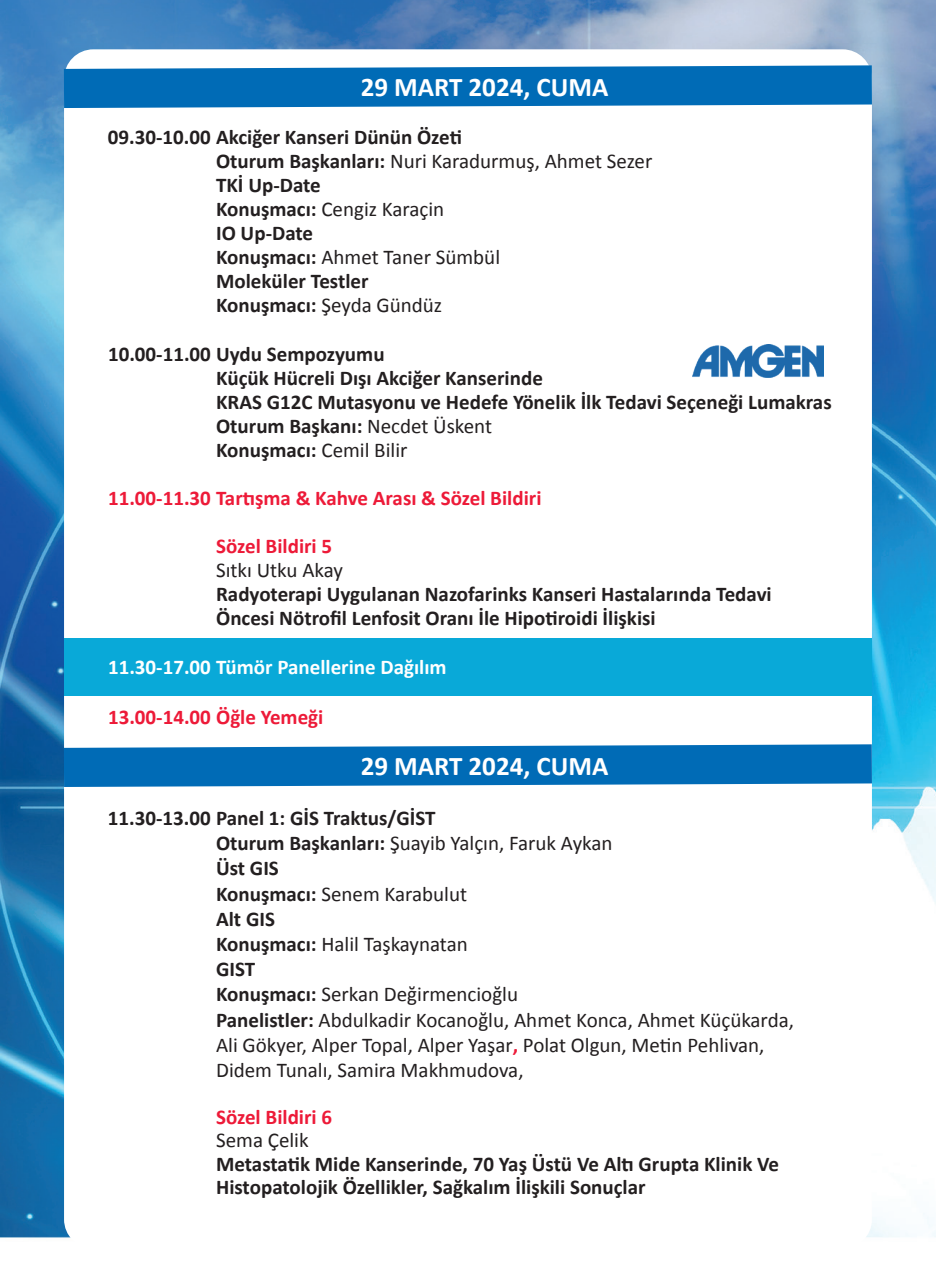
<style>
.page{position:relative;width:936px;height:1276px;background:#fff}
.page>*{position:absolute;margin:0;border:0;box-sizing:border-box;transform-origin:0 0}
.t1{font:700 27px "Calibri";color:#fff}
.t2{font:700 21px/24px "Calibri";color:#231f20}
.t3{font:21px/25.2px "Calibri";color:#231f20}
.t4{font:700 21px "Calibri";color:#ed1a38}
.t5{font:700 21px "Calibri";color:#fff}
.s1{font-weight:400}
.s2{font-weight:700}
.s3{font-weight:700;color:#ed1a38}
</style>
<div class="page">
<img style="left:0;top:0;width:1px;height:1238px">
<img style="left:1px;top:0;width:934px;height:1238px">
<div style="left:64px;top:49px;width:807px;height:1199px;background:#fff;border-radius:29px"></div>
<svg style="left:64px;top:65px;width:807px;height:43px;background:#1678bc"></svg>
<svg style="left:64px;top:744px;width:807px;height:43px;background:#1678bc"></svg>
<img style="left:692px;top:344px;width:131px;height:34px">
<div style="left:64px;top:638px;width:808px;height:57px;background:#09a9d8"></div>
<p class="t1" style="left:361px;top:70px;width:249px">29 MART 2024, CUMA</p>
<p class="t2" style="left:216px;top:125px;width:438px;text-indent:-108px">09.30-10.00 Akciğer Kanseri Dünün Özeti<br>Oturum Başkanları: <span class="s1">Nuri Karadurmuş, Ahmet Sezer<br></span>TKİ Up-Date<br>Konuşmacı: <span class="s1">Cengiz Karaçin<br></span>IO Up-Date<br>Konuşmacı: <span class="s1">Ahmet Taner Sümbül<br></span>Moleküler Testler<br>Konuşmacı: <span class="s1">Şeyda Gündüz</span></p>
<p class="t2" style="left:216px;top:341px;width:617px;text-indent:-108px">10.00-11.00 Uydu Sempozyumu<br>Küçük Hücreli Dışı Akciğer Kanserinde<br>KRAS G12C Mutasyonu ve Hedefe Yönelik İlk Tedavi Seçeneği Lumakras Oturum Başkanı: <span class="s1">Necdet Üskent<br></span>Konuşmacı: <span class="s1">Cemil Bilir</span></p>
<p class="t4" style="left:108px;top:484px;width:435px">11.00-11.30 Tartışma &amp; Kahve Arası &amp; Sözel Bildiri</p>
<p class="t4" style="left:216px;top:532px;width:118px">Sözel Bildiri 5</p>
<p class="t3" style="left:216px;top:557px;width:128px">Sıtkı Utku Akay</p>
<p class="t2" style="left:216px;top:581px;width:557px">Radyoterapi Uygulanan Nazofarinks Kanseri Hastalarında Tedavi<br>Öncesi Nötrofil Lenfosit Oranı İle Hipotiroidi İlişkisi</p>
<p class="t5" style="left:108px;top:653px;width:340px">11.30-17.00 Tümör Panellerine Dağılım</p>
<p class="t4" style="left:108px;top:704px;width:217px">13.00-14.00 Öğle Yemeği</p>
<p class="t1" style="left:361px;top:748px;width:249px">29 MART 2024, CUMA</p>
<p class="t3" style="left:216px;top:805px;width:579px;text-indent:-108px"><span class="s2">11.30-13.00 Panel 1: GİS Traktus/GİST<br>Oturum Başkanları:</span> Şuayib Yalçın, Faruk Aykan<br><span class="s2">Üst GIS<br>Konuşmacı:</span> Senem Karabulut<br><span class="s2">Alt GIS<br>Konuşmacı:</span> Halil Taşkaynatan<br><span class="s2">GIST<br>Konuşmacı:</span> Serkan Değirmencioğlu<br><span class="s2">Panelistler:</span> Abdulkadir Kocanoğlu, Ahmet Konca, Ahmet Küçükarda, Ali Gökyer, Alper Topal, Alper Yaşar<span class="s3">,</span> Polat Olgun, Metin Pehlivan, Didem Tunalı, Samira Makhmudova,</p>
<p class="t4" style="left:216px;top:1103px;width:118px">Sözel Bildiri 6</p>
<p class="t3" style="left:216px;top:1127px;width:94px">Sema Çelik</p>
<p class="t2" style="left:216px;top:1152px;width:564px">Metastatik Mide Kanserinde, 70 Yaş Üstü Ve Altı Grupta Klinik Ve<br>Histopatolojik Özellikler, Sağkalım İlişkili Sonuçlar</p>
</div>
